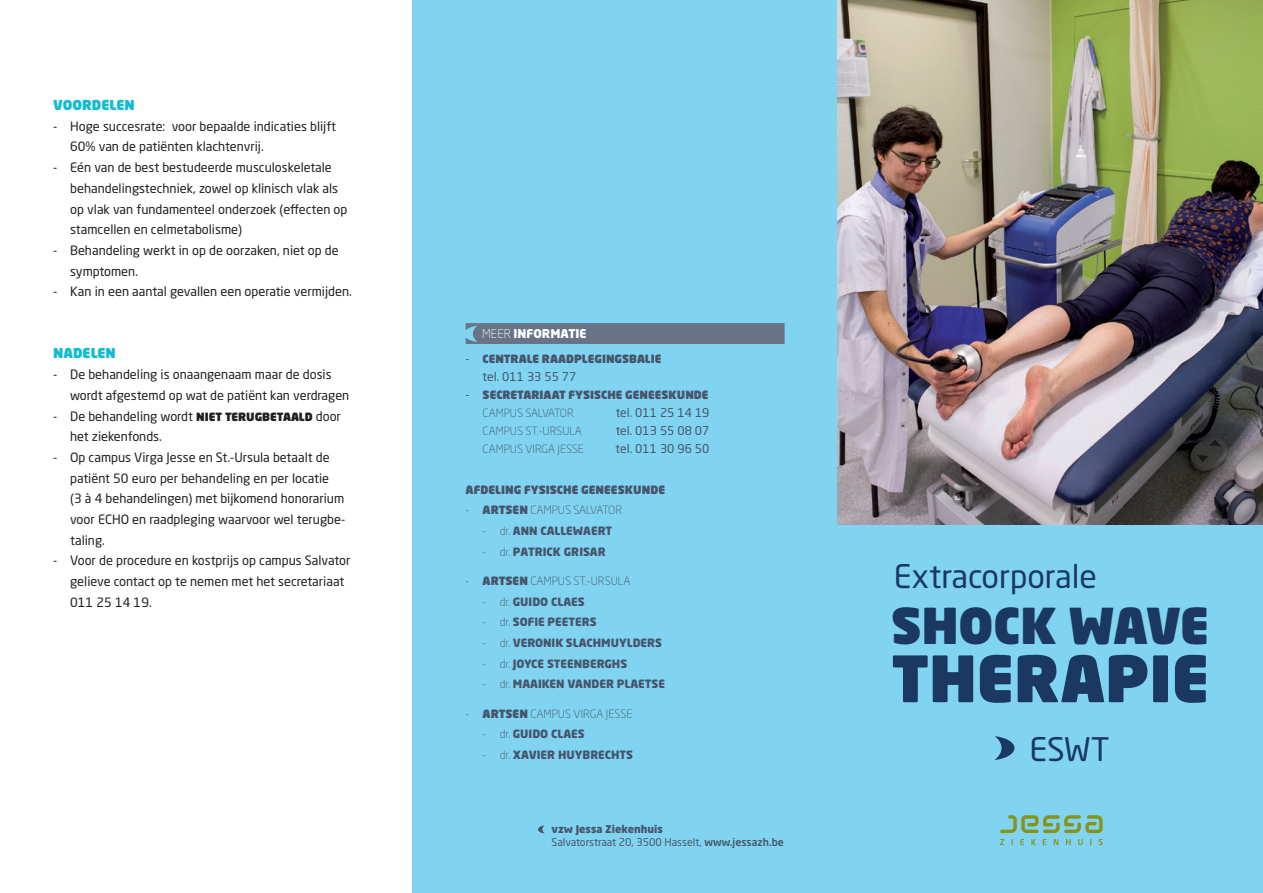
<style>
.page{position:relative;width:1263px;height:893px;background:#fff}
.page>*{position:absolute;margin:0;border:0;box-sizing:border-box;transform-origin:0 0}
.t1{font:900 63px "Neo Sans Pro";color:#1a3861}
.t2{font:900 48.9px "Neo Sans Pro";color:#1a3861}
.t3{font:32.1px "Neo Sans Pro";color:#1a3861}
.t4{font:900 13.5px "Neo Sans Pro";color:#14bcd0}
.t5{font:12.75px/20.7px "Neo Sans Pro";color:#231f20}
.t6{font:12px "Neo Sans Pro";color:#46556b}
.t7{font:900 12px "Neo Sans Pro";color:#fff}
.t8{font:900 11.4px "Neo Sans Pro";color:#46556b}
.t9{font:300 11.4px "Neo Sans Pro";color:#46556b}
.t10{font:900 11.4px "Neo Sans Pro";color:#46556b}
.t11{font:900 11.25px/18px "Neo Sans Pro";color:#46556b}
.t12{font:300 11.25px "Neo Sans Pro";color:#46556b}
.t13{font:10.5px/12.6px "Neo Sans Pro";color:#46556b}
.s1{font-weight:900;font-size:11.25px}
.s2{font-weight:300}
.s3{font-weight:400;font-size:12px}
.s4{font-weight:900}
.s5{font-weight:500}
</style>
<div class="page">
<div style="left:412px;top:0;width:851px;height:893px;background:#81d4f1"></div>
<img style="left:838px;top:0;width:425px;height:524px">
<svg style="left:994px;top:736px;width:20px;height:24px"></svg>
<svg style="left:1000px;top:815px;width:103px;height:18px"></svg>
<svg style="left:1000px;top:839px;width:4px;height:6px"></svg>
<svg style="left:1011px;top:839px;width:2px;height:6px"></svg>
<svg style="left:1020px;top:839px;width:4px;height:6px"></svg>
<svg style="left:1043px;top:839px;width:3px;height:6px"></svg>
<svg style="left:1031px;top:839px;width:5px;height:6px"></svg>
<svg style="left:1054px;top:839px;width:4px;height:6px"></svg>
<svg style="left:1066px;top:839px;width:5px;height:6px"></svg>
<svg style="left:1078px;top:839px;width:5px;height:6px"></svg>
<svg style="left:1099px;top:839px;width:4px;height:6px"></svg>
<svg style="left:538px;top:825px;width:7px;height:8px"></svg>
<div style="left:466px;top:323px;width:318px;height:21px;background:#677387"></div>
<p class="t4" style="left:53px;top:96px;width:83px">VOORDELEN</p>
<p class="t5" style="left:70px;top:115px;width:268px;text-indent:-17px">- Hoge succesrate: voor bepaalde indicaties blijft<br>60% van de patiënten klachtenvrij.</p>
<p class="t5" style="left:70px;top:157px;width:279px;text-indent:-17px">- Eén van de best bestudeerde musculoskeletale behandelingstechniek, zowel op klinisch vlak als op vlak van fundamenteel onderzoek (effecten op stamcellen en celmetabolisme)</p>
<p class="t5" style="left:70px;top:240px;width:270px;text-indent:-17px">- Behandeling werkt in op de oorzaken, niet op de symptomen.</p>
<p class="t5" style="left:53px;top:281px;width:300px">- Kan in een aantal gevallen een operatie vermijden.</p>
<p class="t4" style="left:53px;top:344px;width:64px">NADELEN</p>
<p class="t5" style="left:70px;top:364px;width:281px;text-indent:-17px">- De behandeling is onaangenaam maar de dosis wordt afgestemd op wat de patiënt kan verdragen</p>
<p class="t5" style="left:70px;top:405px;width:272px;text-indent:-17px">- De behandeling wordt <span class="s1">NIET TERUGBETAALD</span> door het ziekenfonds.</p>
<p class="t5" style="left:70px;top:447px;width:277px;text-indent:-17px">- Op campus Virga Jesse en St.-Ursula betaalt de patiënt 50 euro per behandeling en per locatie<br>(3 à 4 behandelingen) met bijkomend honorarium voor ECHO en raadpleging waarvoor wel terugbe&shy;taling.</p>
<p class="t5" style="left:70px;top:550px;width:282px;text-indent:-17px">- Voor de procedure en kostprijs op campus Salvator gelieve contact op te nemen met het secretariaat<br>011 25 14 19.</p>
<p class="t7" style="left:482px;top:326px;width:106px"><span class="s2">MEER</span> INFORMATIE</p>
<p class="t11" style="left:466px;top:350px;width:197px"><span class="s3">-</span> CENTRALE RAADPLEGINGSBALIE</p>
<p class="t6" style="left:483px;top:369px;width:95px">tel. 011 33 55 77</p>
<p class="t11" style="left:483px;top:386px;width:227px;text-indent:-17px"><span class="s3">-</span> SECRETARIAAT FYSISCHE GENEESKUNDE<br><span class="s2">CAMPUS SALVATOR</span></p>
<p class="t6" style="left:616px;top:405px;width:95px">tel. 011 25 14 19</p>
<p class="t12" style="left:483px;top:424px;width:101px">CAMPUS ST.-URSULA</p>
<p class="t6" style="left:616px;top:423px;width:95px">tel. 013 55 08 07</p>
<p class="t12" style="left:483px;top:442px;width:103px">CAMPUS VIRGA JESSE</p>
<p class="t6" style="left:616px;top:441px;width:95px">tel. 011 30 96 50</p>
<p class="t10" style="left:466px;top:482px;width:201px">AFDELING FYSISCHE GENEESKUNDE</p>
<p class="t9" style="left:466px;top:503px;width:158px">- <span class="s4">ARTSEN</span> CAMPUS SALVATOR</p>
<p class="t8" style="left:483px;top:523px;width:131px"><span class="s2">- dr.</span> ANN CALLEWAERT</p>
<p class="t8" style="left:483px;top:544px;width:125px"><span class="s2">- dr.</span> PATRICK GRISAR</p>
<p class="t9" style="left:466px;top:574px;width:166px">- <span class="s4">ARTSEN</span> CAMPUS ST.-URSULA</p>
<p class="t8" style="left:483px;top:594px;width:104px"><span class="s2">- dr.</span> GUIDO CLAES</p>
<p class="t8" style="left:483px;top:615px;width:116px"><span class="s2">- dr.</span> SOFIE PEETERS</p>
<p class="t8" style="left:483px;top:635px;width:181px"><span class="s2">- dr.</span> VERONIK SLACHMUYLDERS</p>
<p class="t8" style="left:483px;top:656px;width:146px"><span class="s2">- dr.</span> JOYCE STEENBERGHS</p>
<p class="t8" style="left:483px;top:677px;width:184px"><span class="s2">- dr.</span> MAAIKEN VANDER PLAETSE</p>
<p class="t9" style="left:466px;top:707px;width:168px">- <span class="s4">ARTSEN</span> CAMPUS VIRGA JESSE</p>
<p class="t8" style="left:483px;top:727px;width:104px"><span class="s2">- dr.</span> GUIDO CLAES</p>
<p class="t8" style="left:483px;top:747px;width:152px"><span class="s2">- dr.</span> XAVIER HUYBRECHTS</p>
<p class="t13" style="left:551px;top:822px;width:234px"><span class="s4">vzw Jessa Ziekenhuis<br></span>Salvatorstraat 20, 3500 Hasselt, <span class="s5">www.jessazh.be</span></p>
<h3 class="t3" style="left:894px;top:556px;width:205px">Extracorporale</h3>
<h2 class="t2" style="left:891px;top:593px;width:319px">SHOCK WAVE</h2>
<h1 class="t1" style="left:891px;top:637px;width:319px">THERAPIE</h1>
<h3 class="t3" style="left:1029px;top:729px;width:82px">ESWT</h3>
</div>
